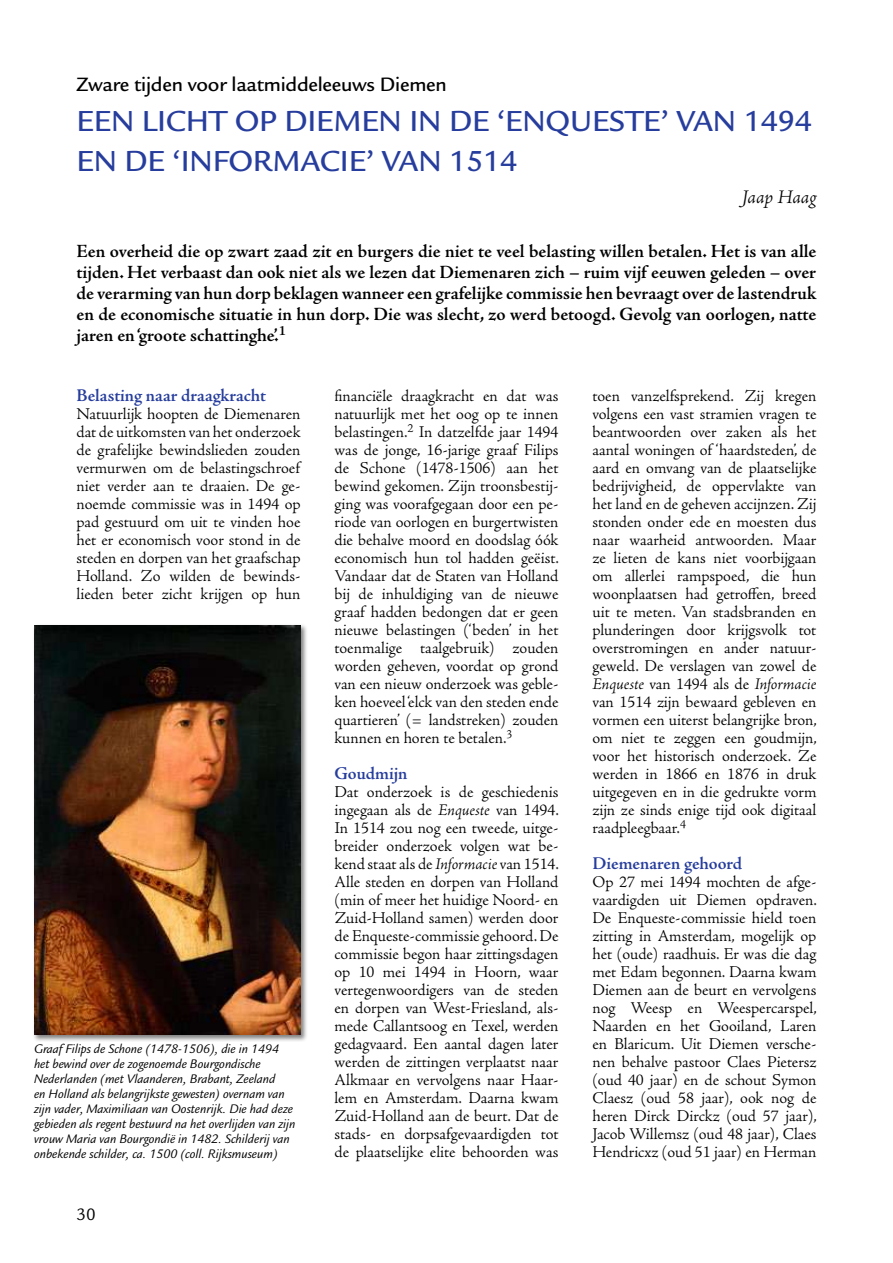
<style>
.page{position:relative;width:893px;height:1263px;background:#fff}
.page>*{position:absolute;margin:0;border:0;box-sizing:border-box;transform-origin:0 0}
.t1{font:500 31.5px/40.5px "Legacy Sans Std";letter-spacing:-.005em;color:#263d9d}
.t2{font:500 21px "Legacy Sans Std";letter-spacing:-.01em;color:#000}
.t3{font:italic 300 19.5px "Adobe Jenson Pro";letter-spacing:-.005em;color:#000}
.t4{font:600 18.75px/21px "Adobe Jenson Pro";letter-spacing:-.005em;color:#000;text-align:justify}
.t5{font:600 18px "Adobe Jenson Pro";letter-spacing:-.005em;color:#263d9d}
.t6{font:18px "Legacy Sans Std";color:#000}
.t7{font:300 16.5px/18px "Adobe Jenson Pro";color:#000;text-align:justify}
.t8{font:italic 13.5px/15px "Legacy Sans Std";color:#000}
.s1{font-style:italic}
</style>
<div class="page">
<div style="left:32px;top:623px;width:276px;height:419px;background:#000;opacity:.5"></div>
<img style="left:34px;top:625px;width:266px;height:410px">
<p class="t2" style="left:77px;top:73px;width:372px">Zware tijden voor laatmiddeleeuws Diemen</p>
<h1 class="t1" style="left:77px;top:101px;width:737px">EEN LICHT OP DIEMEN IN DE ‘ENQUESTE’ VAN 1494<br>EN DE ‘INFORMACIE’ VAN 1514</h1>
<p class="t3" style="left:742px;top:185px;width:76px">Jaap Haag</p>
<p class="t4" style="left:77px;top:241px;width:741px">Een overheid die op zwart zaad zit en burgers die niet te veel belasting willen betalen. Het is van alle tijden. Het verbaast dan ook niet als we lezen dat Diemenaren zich – ruim vijf eeuwen geleden – over de verarming van hun dorp beklagen wanneer een grafelijke commissie hen bevraagt over de lastendruk en de economische situatie in hun dorp. Die was slecht, zo werd betoogd. Gevolg van oorlogen, natte jaren en ‘groote schattinghe’.<sup>1</sup></p>
<p class="t5" style="left:77px;top:385px;width:191px">Belasting naar draagkracht</p>
<p class="t7" style="left:77px;top:405px;width:225px">Natuurlijk hoopten de Diemenaren dat de uitkomsten van het onderzoek de grafelijke bewindslieden zouden vermurwen om de belastingschroef niet verder aan te draaien. De ge&shy;noemde commissie was in 1494 op pad gestuurd om uit te vinden hoe het er economisch voor stond in de steden en dorpen van het graafschap Holland. Zo wilden de bewinds&shy;lieden beter zicht krijgen op hun</p>
<p class="t8" style="left:34px;top:1041px;width:263px">Graaf Filips de Schone (1478-1506), die in 1494 het bewind over de zogenoemde Bourgondische Nederlanden (met Vlaanderen, Brabant, Zeeland<br>en Holland als belangrijkste gewesten) overnam van zijn vader, Maximiliaan van Oostenrijk. Die had deze gebieden als regent bestuurd na het overlijden van zijn vrouw Maria van Bourgondië in 1482. Schilderij van onbekende schilder, ca. 1500 (coll. Rijksmuseum)</p>
<p class="t6" style="left:77px;top:1204px;width:21px">30</p>
<p class="t7" style="left:334px;top:387px;width:226px">financiële draagkracht en dat was natuurlijk met het oog op te innen belastingen.<sup>2</sup> In datzelfde jaar 1494 was de jonge, 16-jarige graaf Filips de Schone (1478-1506) aan het bewind gekomen. Zijn troonsbestij&shy;ging was voorafgegaan door een pe&shy;riode van oorlogen en burgertwisten die behalve moord en doodslag óók economisch hun tol hadden geëist.<br>Vandaar dat de Staten van Holland bij de inhuldiging van de nieuwe graaf hadden bedongen dat er geen nieuwe belastingen (‘beden’ in het toenmalige taalgebruik) zouden worden geheven, voordat op grond van een nieuw onderzoek was geble&shy;ken hoeveel ‘elck van den steden ende quartieren’ (= landstreken) zouden kunnen en horen te betalen.<sup>3</sup></p>
<p class="t5" style="left:334px;top:763px;width:75px">Goudmijn</p>
<p class="t7" style="left:334px;top:783px;width:226px">Dat onderzoek is de geschiedenis ingegaan als de <span class="s1">Enqueste</span> van 1494.<br>In 1514 zou nog een tweede, uitge&shy;breider onderzoek volgen wat be&shy;kend staat als de <span class="s1">Informacie</span> van 1514.<br>Alle steden en dorpen van Holland (min of meer het huidige Noord- en Zuid-Holland samen) werden door de Enqueste-commissie gehoord. De commissie begon haar zittingsdagen op 10 mei 1494 in Hoorn, waar vertegenwoordigers van de steden en dorpen van West-Friesland, als&shy;mede Callantsoog en Texel, werden gedagvaard. Een aantal dagen later werden de zittingen verplaatst naar Alkmaar en vervolgens naar Haar&shy;lem en Amsterdam. Daarna kwam Zuid-Holland aan de beurt. Dat de stads- en dorpsafgevaardigden tot de plaatselijke elite behoorden was</p>
<p class="t7" style="left:592px;top:387px;width:226px">toen vanzelfsprekend. Zij kregen volgens een vast stramien vragen te beantwoorden over zaken als het aantal woningen of ‘haardsteden’, de aard en omvang van de plaatselijke bedrijvigheid, de oppervlakte van het land en de geheven accijnzen. Zij stonden onder ede en moesten dus naar waarheid antwoorden. Maar ze lieten de kans niet voorbijgaan om allerlei rampspoed, die hun woonplaatsen had getroffen, breed uit te meten. Van stadsbranden en plunderingen door krijgsvolk tot overstromingen en ander natuur&shy;geweld. De verslagen van zowel de <span class="s1">Enqueste</span> van 1494 als de <span class="s1">Informacie </span>van 1514 zijn bewaard gebleven en vormen een uiterst belangrijke bron, om niet te zeggen een goudmijn, voor het historisch onderzoek. Ze werden in 1866 en 1876 in druk uitgegeven en in die gedrukte vorm zijn ze sinds enige tijd ook digitaal raadpleegbaar.<sup>4</sup></p>
<p class="t5" style="left:592px;top:853px;width:151px">Diemenaren gehoord</p>
<p class="t7" style="left:592px;top:873px;width:226px">Op 27 mei 1494 mochten de afge&shy;vaardigden uit Diemen opdraven.<br>De Enqueste-commissie hield toen zitting in Amsterdam, mogelijk op het (oude) raadhuis. Er was die dag met Edam begonnen. Daarna kwam Diemen aan de beurt en vervolgens nog Weesp en Weespercarspel, Naarden en het Gooiland, Laren en Blaricum. Uit Diemen versche&shy;nen behalve pastoor Claes Pietersz (oud 40 jaar) en de schout Symon Claesz (oud 58 jaar), ook nog de heren Dirck Dirckz (oud 57 jaar), Jacob Willemsz (oud 48 jaar), Claes Hendricxz (oud 51 jaar) en Herman</p>
</div>
